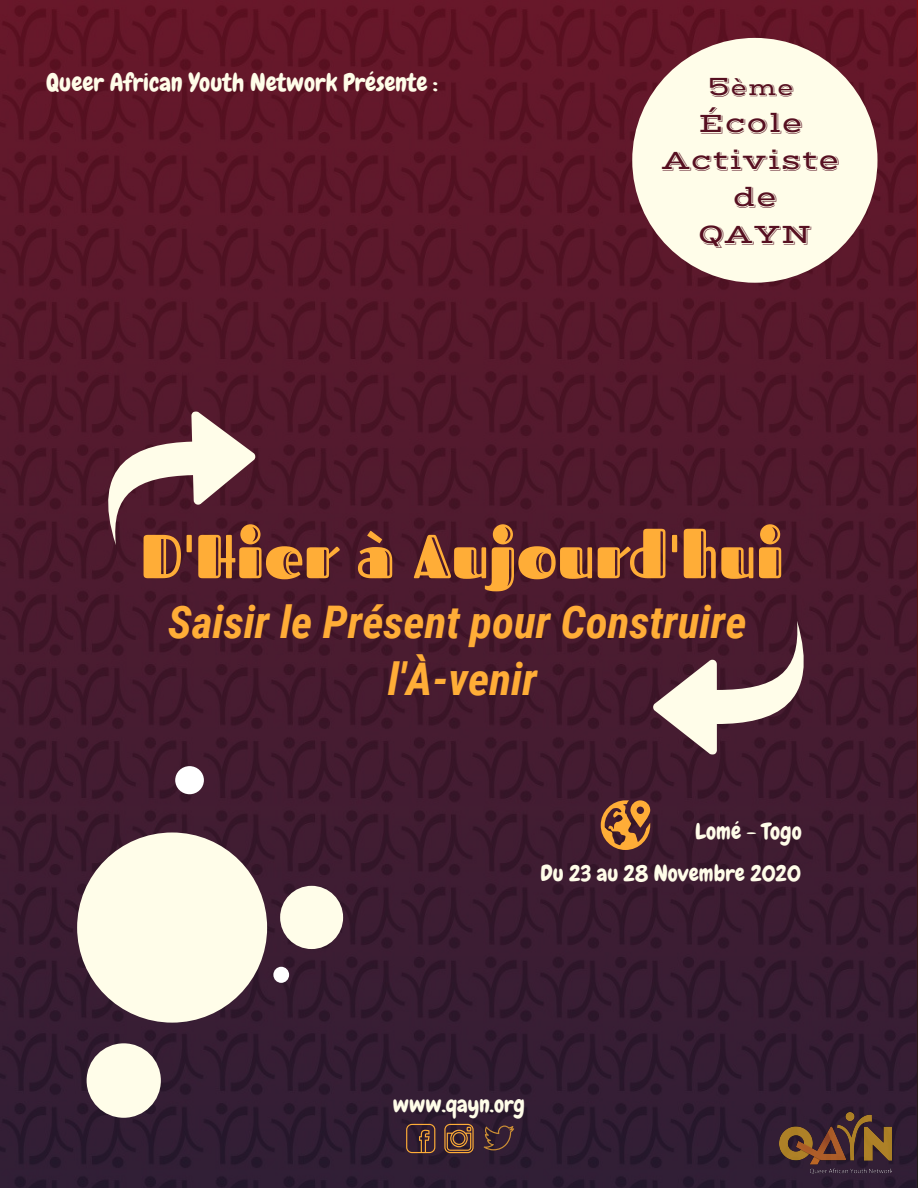
<style>
.page{position:relative;width:918px;height:1188px;background:#fff}
.page>*{position:absolute;margin:0;border:0;box-sizing:border-box;transform-origin:0 0}
.t1{font:61.8px "Fascinate Inline";color:#ffad37}
.t2{font:italic 700 45px/57.3px "Roboto Condensed";color:#ffad37;text-align:center}
.t3{font:28.2px/37.2px "Vast Shadow";color:#571021;text-align:center}
.t4{font:24.75px "Chewy";color:#fffde9}
.t5{font:22.5px "Chewy";color:#fffde9}
.t6{font:22.5px "Vast Shadow";color:#571021}
.s1{font-size:28.2px}
</style>
<div class="page">
<img style="left:0;top:0;width:917px;height:1188px">
<img style="left:780px;top:1113px;width:112px;height:61px">
<svg style="left:406px;top:1124px;width:29px;height:29px"></svg>
<svg style="left:444px;top:1124px;width:30px;height:29px"></svg>
<div style="left:632px;top:38px;width:246px;height:245px;background:#fffde9;border-radius:50%"></div>
<svg style="left:484px;top:1126px;width:30px;height:24px"></svg>
<svg style="left:601px;top:800px;width:49px;height:50px;background:#a26633"></svg>
<svg style="left:653px;top:621px;width:151px;height:134px;background:#81636a"></svg>
<svg style="left:105px;top:411px;width:151px;height:134px;background:#856067"></svg>
<div style="left:77px;top:832px;width:190px;height:191px;background:#fffde9;border-radius:50%"></div>
<div style="left:87px;top:1043px;width:74px;height:75px;background:#fffde9;border-radius:50%"></div>
<div style="left:280px;top:886px;width:63px;height:63px;background:#fffde9;border-radius:50%"></div>
<div style="left:175px;top:766px;width:29px;height:28px;background:#fff;border-radius:50%"></div>
<div style="left:273px;top:967px;width:16px;height:16px;background:#fff;border-radius:50%"></div>
<p class="t4" style="left:46px;top:67px;width:393px">Queer African Youth Network Présente :</p>
<p class="t6" style="left:708px;top:74px;width:88px"><span class="s1">5</span>ème</p>
<p class="t3" style="left:662px;top:105px;width:180px">École<br>Activiste de<br>QAYN</p>
<h1 class="t1" style="left:141px;top:514px;width:645px">D'Hier à Aujourd'hui</h1>
<h2 class="t2" style="left:168px;top:592px;width:580px">Saisir le Présent pour Construire l'À-venir</h2>
<p class="t5" style="left:695px;top:817px;width:108px">Lomé - Togo</p>
<p class="t5" style="left:541px;top:859px;width:262px">Du 23 au 28 Novembre 2020</p>
<p class="t5" style="left:393px;top:1089px;width:134px">www.qayn.org</p>
</div>
